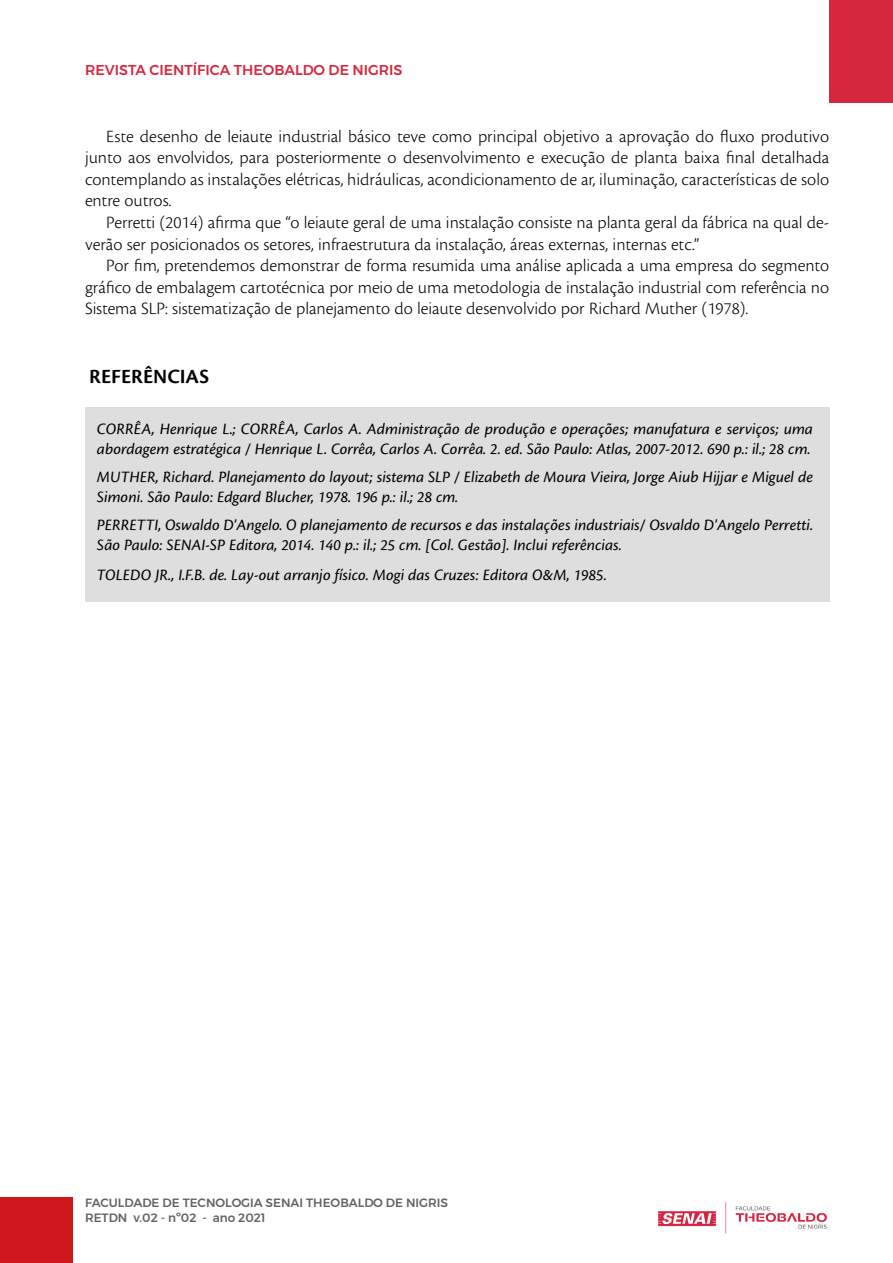
<style>
.page{position:relative;width:893px;height:1263px;background:#fff}
.page>*{position:absolute;margin:0;border:0;box-sizing:border-box;transform-origin:0 0}
.t1{font:21px "Cronos Pro Semibold Capt";color:#000}
.t2{font:18px/21.6px "Cronos Pro Lt Capt";color:#000;text-align:justify}
.t3{font:16.5px/19.8px "Cronos Pro Capt It";letter-spacing:-.005em;color:#000}
.t4{font:500 14.25px "Montserrat";color:#d7273e}
.t5{font:500 12px/14.4px "Montserrat";color:#646363}
</style>
<div class="page">
<div style="left:0;top:1198px;width:72px;height:65px;background:#cd171a"></div>
<div style="left:829px;top:0;width:64px;height:102px;background:#d7273e"></div>
<img style="left:658px;top:1202px;width:169px;height:32px">
<div style="left:85px;top:408px;width:744px;height:194px;background:#dedede"></div>
<p class="t4" style="left:85px;top:58px;width:319px">REVISTA CIENTÍFICA THEOBALDO DE NIGRIS</p>
<p class="t2" style="left:85px;top:125px;width:746px;text-indent:21px">Este desenho de leiaute industrial básico teve como principal objetivo a aprovação do fluxo produtivo junto aos envolvidos, para posteriormente o desenvolvimento e execução de planta baixa final detalhada contemplando as instalações elétricas, hidráulicas, acondicionamento de ar, iluminação, características de solo entre outros.</p>
<p class="t2" style="left:85px;top:212px;width:746px;text-indent:21px">Perretti (2014) afirma que “o leiaute geral de uma instalação consiste na planta geral da fábrica na qual de&shy;verão ser posicionados os setores, infraestrutura da instalação, áreas externas, internas etc.”</p>
<p class="t2" style="left:85px;top:255px;width:746px;text-indent:21px">Por fim, pretendemos demonstrar de forma resumida uma análise aplicada a uma empresa do segmento gráfico de embalagem cartotécnica por meio de uma metodologia de instalação industrial com referência no Sistema SLP: sistematização de planejamento do leiaute desenvolvido por Richard Muther (1978).</p>
<p class="t1" style="left:89px;top:364px;width:121px">REFERÊNCIAS</p>
<p class="t3" style="left:97px;top:419px;width:718px">CORRÊA, Henrique L.; CORRÊA, Carlos A. Administração de produção e operações; manufatura e serviços; uma abordagem estratégica / Henrique L. Corrêa, Carlos A. Corrêa. 2. ed. São Paulo: Atlas, 2007-2012. 690 p.: il.; 28 cm.</p>
<p class="t3" style="left:97px;top:467px;width:718px">MUTHER, Richard. Planejamento do layout; sistema SLP / Elizabeth de Moura Vieira, Jorge Aiub Hijjar e Miguel de<br>Simoni. São Paulo: Edgard Blucher, 1978. 196 p.: il.; 28 cm.</p>
<p class="t3" style="left:97px;top:516px;width:718px">PERRETTI, Oswaldo D'Angelo. O planejamento de recursos e das instalações industriais/ Osvaldo D'Angelo Perretti.<br>São Paulo: SENAI-SP Editora, 2014. 140 p.: il.; 25 cm. [Col. Gestão]. Inclui referências.</p>
<p class="t3" style="left:97px;top:565px;width:511px">TOLEDO JR., I.F.B. de. Lay-out arranjo físico. Mogi das Cruzes: Editora O&amp;M, 1985.</p>
<p class="t5" style="left:85px;top:1196px;width:365px">FACULDADE DE TECNOLOGIA SENAI THEOBALDO DE NIGRIS<br>RETDN v.02 - nº02 - ano 2021</p>
</div>
